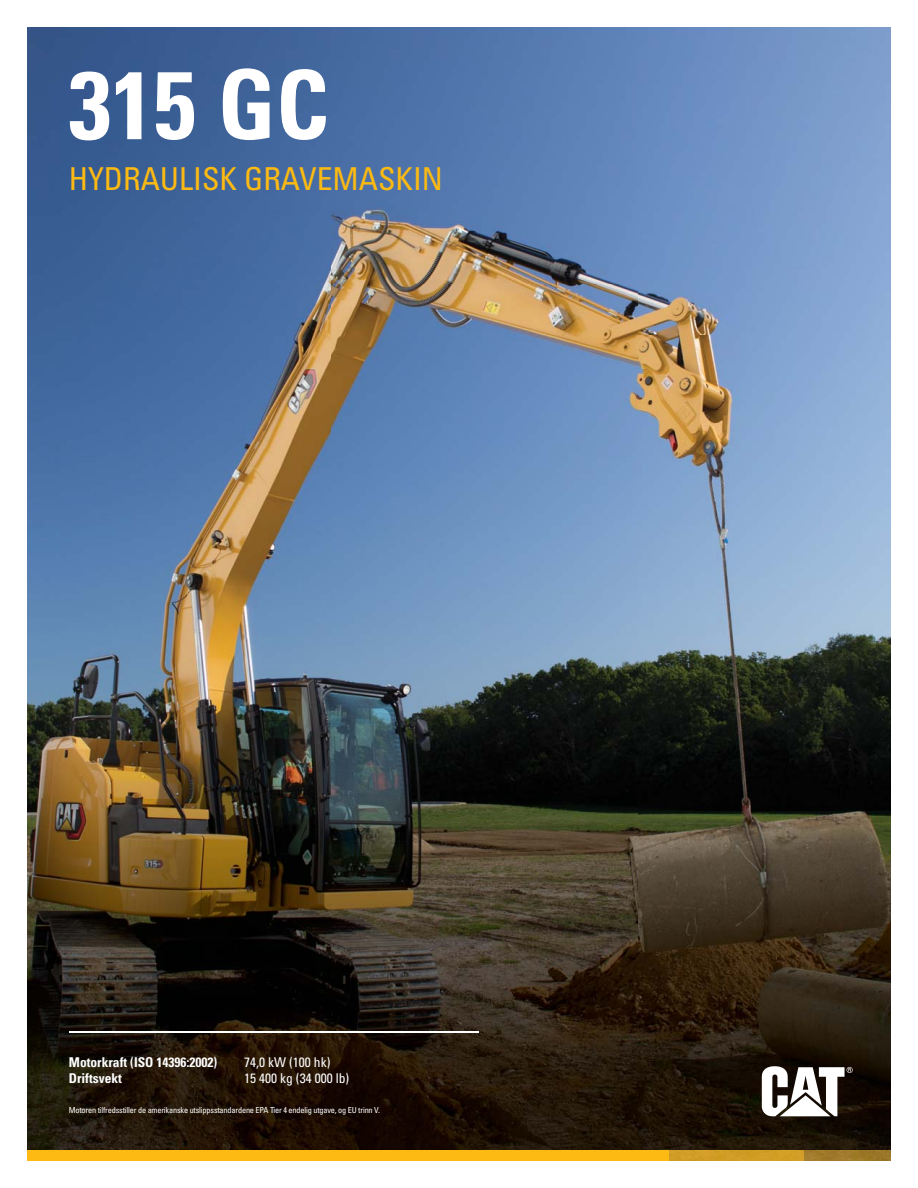
<style>
.page{position:relative;width:918px;height:1188px;background:#fff}
.page>*{position:absolute;margin:0;border:0;box-sizing:border-box;transform-origin:0 0}
.t1{font:95.7px "Univers LTCYR 67 Bold Cond";color:#fff}
.t2{font:condensed 31.5px "Univers LTCYR 57";color:#fdba12}
.t3{font:13.5px "Univers LTCYR 67 Bold Cond";color:#fff}
.t4{font:condensed 13.5px "Univers LTCYR 57";color:#fff}
.t5{font:condensed 8.25px "Univers LTCYR 57";letter-spacing:-.02em;color:#fff}
</style>
<div class="page">
<img style="left:27px;top:27px;width:864px;height:1124px">
<div style="left:27px;top:1151px;width:641px;height:10px;background:#fdba12"></div>
<img style="left:668px;top:1151px;width:223px;height:10px">
<svg style="left:762px;top:1066px;width:91px;height:50px"></svg>
<hr style="left:69px;top:1031px;width:409px;height:2px;background:#fff">
<h1 class="t1" style="left:69px;top:60px;width:262px">315 GC</h1>
<h2 class="t2" style="left:69px;top:164px;width:376px">HYDRAULISK GRAVEMASKIN</h2>
<h3 class="t3" style="left:69px;top:1056px;width:150px">Motorkraft (ISO 14396:2002)</h3>
<h3 class="t4" style="left:244px;top:1056px;width:88px">74,0 kW (100 hk)</h3>
<h3 class="t3" style="left:69px;top:1072px;width:55px">Driftsvekt</h3>
<h3 class="t4" style="left:244px;top:1072px;width:106px">15 400 kg (34 000 lb)</h3>
<p class="t5" style="left:69px;top:1106px;width:313px">Motoren tilfredsstiller de amerikanske utslippsstandardene EPA Tier 4 endelig utgave, og EU trinn V.</p>
</div>
